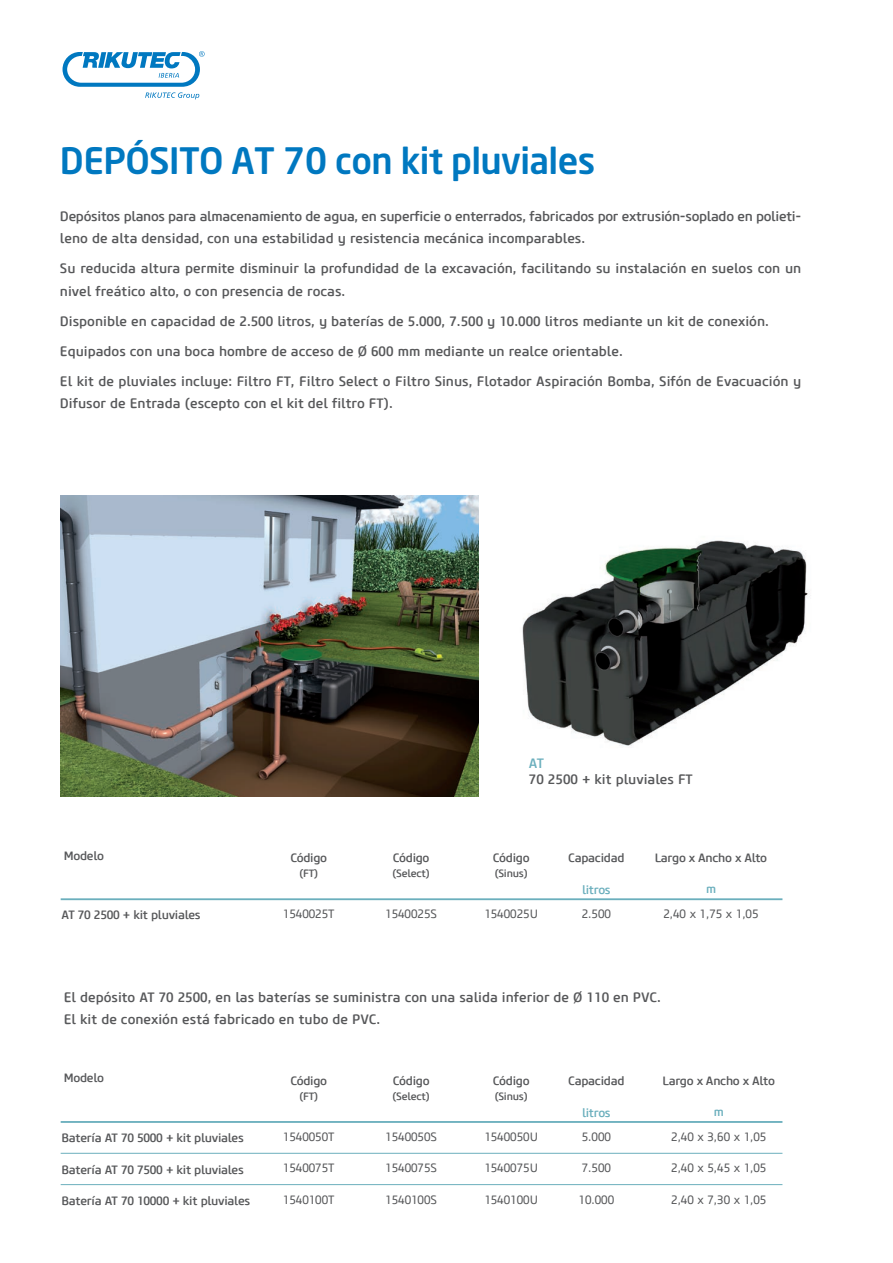
<style>
.page{position:relative;width:893px;height:1263px;background:#fff}
.page>*{position:absolute;margin:0;border:0;box-sizing:border-box;transform-origin:0 0}
.t1{font:500 36px "Neo Sans Std";letter-spacing:-.015em;color:#0078c0}
.t2{font:500 13.5px/22.5px "Core Sans MW01 55";color:#57585a}
.t3{font:500 13.5px/22.5px "Core Sans MW01 55";letter-spacing:-.02em;color:#57585a}
.t4{font:500 13.5px "Core Sans MW01 55";color:#6bafbd}
.t5{font:500 12px "Core Sans MW01 55";letter-spacing:-.025em;color:#57585a}
.t6{font:12px "Core Sans MW01 45";color:#57585a}
.t7{font:500 12px "Core Sans MW01 55";letter-spacing:-.025em;color:#6bafbd}
.t8{font:500 10.5px "Core Sans MW01 55";letter-spacing:-.025em;color:#57585a}
</style>
<div class="page">
<img style="left:522px;top:540px;width:286px;height:206px">
<hr style="left:61px;top:1121px;width:721px;height:2px;background:#6bafbd">
<hr style="left:61px;top:1153px;width:721px;height:1px;background:#6bafbd">
<hr style="left:61px;top:1184px;width:721px;height:1px;background:#6bafbd">
<hr style="left:61px;top:898px;width:721px;height:2px;background:#6bafbd">
<img style="left:60px;top:496px;width:418px;height:300px">
<svg style="left:63px;top:51px;width:142px;height:48px"></svg>
<h1 class="t1" style="left:60px;top:138px;width:537px">DEPÓSITO AT 70 con kit pluviales</h1>
<p class="t3" style="left:60px;top:205px;width:743px">Depósitos planos para almacenamiento de agua, en superficie o enterrados, fabricados por extrusión-soplado en polieti&shy;leno de alta densidad, con una estabilidad y resistencia mecánica incomparables.</p>
<p class="t2" style="left:60px;top:257px;width:743px">Su reducida altura permite disminuir la profundidad de la excavación, facilitando su instalación en suelos con un nivel freático alto, o con presencia de rocas.</p>
<p class="t2" style="left:60px;top:310px;width:710px">Disponible en capacidad de 2.500 litros, y baterías de 5.000, 7.500 y 10.000 litros mediante un kit de conexión.</p>
<p class="t2" style="left:60px;top:340px;width:564px">Equipados con una boca hombre de acceso de Ø 600 mm mediante un realce orientable.</p>
<p class="t2" style="left:60px;top:370px;width:743px">El kit de pluviales incluye: Filtro FT, Filtro Select o Filtro Sinus, Flotador Aspiración Bomba, Sifón de Evacuación y<br>Difusor de Entrada (escepto con el kit del filtro FT).</p>
<p class="t5" style="left:64px;top:848px;width:42px">Modelo</p>
<p class="t5" style="left:61px;top:908px;width:141px">AT 70 2500 + kit pluviales</p>
<p class="t5" style="left:290px;top:851px;width:38px">Código</p>
<p class="t8" style="left:299px;top:867px;width:21px">(FT)</p>
<p class="t6" style="left:283px;top:907px;width:53px">1540025T</p>
<p class="t5" style="left:393px;top:851px;width:38px">Código</p>
<p class="t8" style="left:392px;top:867px;width:39px">(Select)</p>
<p class="t6" style="left:385px;top:907px;width:53px">1540025S</p>
<p class="t4" style="left:529px;top:755px;width:17px">AT</p>
<p class="t2" style="left:529px;top:768px;width:165px">70 2500 + kit pluviales FT</p>
<p class="t5" style="left:493px;top:851px;width:38px">Código</p>
<p class="t8" style="left:494px;top:867px;width:35px">(Sinus)</p>
<p class="t6" style="left:484px;top:907px;width:55px">1540025U</p>
<p class="t5" style="left:568px;top:851px;width:58px">Capacidad</p>
<p class="t7" style="left:582px;top:883px;width:30px">litros</p>
<p class="t6" style="left:582px;top:907px;width:31px">2.500</p>
<p class="t5" style="left:655px;top:851px;width:114px">Largo x Ancho x Alto</p>
<p class="t7" style="left:706px;top:882px;width:12px">m</p>
<p class="t6" style="left:663px;top:907px;width:97px">2,40 x 1,75 x 1,05</p>
<p class="t2" style="left:64px;top:986px;width:599px">El depósito AT 70 2500, en las baterías se suministra con una salida inferior de Ø 110 en PVC.<br>El kit de conexión está fabricado en tubo de PVC.</p>
<p class="t5" style="left:64px;top:1071px;width:42px">Modelo</p>
<p class="t5" style="left:61px;top:1131px;width:184px">Batería AT 70 5000 + kit pluviales</p>
<p class="t5" style="left:61px;top:1162px;width:184px">Batería AT 70 7500 + kit pluviales</p>
<p class="t5" style="left:61px;top:1194px;width:190px">Batería AT 70 10000 + kit pluviales</p>
<p class="t5" style="left:290px;top:1074px;width:38px">Código</p>
<p class="t8" style="left:299px;top:1090px;width:21px">(FT)</p>
<p class="t6" style="left:283px;top:1129px;width:53px">1540050T</p>
<p class="t6" style="left:283px;top:1161px;width:53px">1540075T</p>
<p class="t6" style="left:283px;top:1192px;width:53px">1540100T</p>
<p class="t5" style="left:393px;top:1074px;width:38px">Código</p>
<p class="t8" style="left:392px;top:1090px;width:39px">(Select)</p>
<p class="t6" style="left:385px;top:1129px;width:53px">1540050S</p>
<p class="t6" style="left:385px;top:1161px;width:53px">1540075S</p>
<p class="t6" style="left:385px;top:1192px;width:53px">1540100S</p>
<p class="t5" style="left:493px;top:1074px;width:38px">Código</p>
<p class="t8" style="left:494px;top:1090px;width:35px">(Sinus)</p>
<p class="t6" style="left:484px;top:1129px;width:55px">1540050U</p>
<p class="t6" style="left:484px;top:1161px;width:55px">1540075U</p>
<p class="t6" style="left:484px;top:1192px;width:55px">1540100U</p>
<p class="t5" style="left:568px;top:1074px;width:58px">Capacidad</p>
<p class="t7" style="left:582px;top:1105px;width:30px">litros</p>
<p class="t6" style="left:582px;top:1129px;width:31px">5.000</p>
<p class="t6" style="left:582px;top:1161px;width:31px">7.500</p>
<p class="t6" style="left:579px;top:1192px;width:37px">10.000</p>
<p class="t5" style="left:663px;top:1074px;width:114px">Largo x Ancho x Alto</p>
<p class="t7" style="left:714px;top:1104px;width:12px">m</p>
<p class="t6" style="left:671px;top:1129px;width:97px">2,40 x 3,60 x 1,05</p>
<p class="t6" style="left:671px;top:1161px;width:97px">2,40 x 5,45 x 1,05</p>
<p class="t6" style="left:671px;top:1192px;width:97px">2,40 x 7,30 x 1,05</p>
</div>
